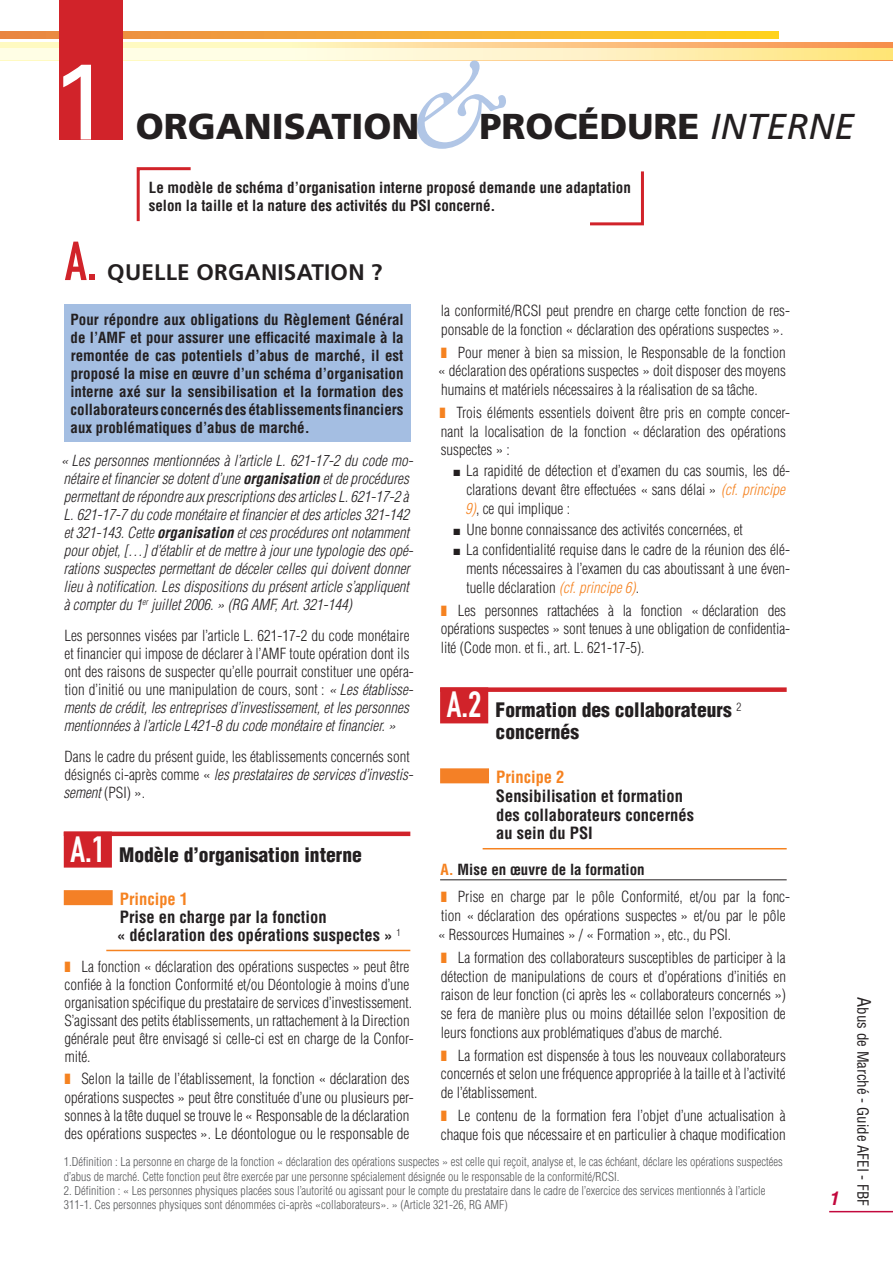
<style>
.page{position:relative;width:893px;height:1263px;background:#fff}
.page>*{position:absolute;margin:0;border:0;box-sizing:border-box;transform-origin:0 0}
.t1{font:italic 114px "Adobe Garamond Pro";color:#b1c6e6}
.t2{font:54px "DIN Engschrift Alternate";color:#d1232a}
.t3{font:900 36px "Frutiger";color:#231f20}
.t4{font:700 22.5px "Frutiger";letter-spacing:.01em;color:#231f20}
.t5{font:900 condensed 19.5px/21.8px "Helvetica";color:#231f20}
.t6{font:700 condensed 16.5px/18.8px "Helvetica";color:#231f20}
.t7{font:700 condensed 16.5px "Helvetica";color:#f58220}
.t8{font:300 condensed 15px/18.8px "Helvetica";color:#231f20}
.t9{font:italic 300 condensed 15px/18px "Helvetica";color:#231f20}
.t10{font:700 condensed 15px/18px "Helvetica";color:#231f20;text-align:justify}
.t11{font:condensed 15px "Helvetica";color:#231f20}
.t12{font:300 condensed 12px/14.4px "Helvetica";color:#57585a}
.t13{font:9px "Zapf Dingbats ITC";color:#231f20}
.s1{font-family:"Univers";font-weight:400;font-size:15px;color:#fff}
.s2{font-family:"Univers";font-weight:400;font-size:108px;color:#fff}
.s3{font-weight:400;font-style:italic}
.s4{font-weight:700}
.s5{font-style:italic}
.s6{font-family:"DIN Engschrift";font-weight:400;font-stretch:normal;font-size:36px;color:#fff}
.s7{font-style:italic;color:#f58220}
.s8{font-weight:700;color:#f58220}
.s9{font-size:18px}
</style>
<div class="page">
<hr style="left:829px;top:1211px;width:64px;height:1px;background:#c2083d">
<div style="left:64px;top:831px;width:48px;height:36px;background:#d1232a"></div>
<div style="left:64px;top:831px;width:346px;height:5px;background:#d1232a"></div>
<div style="left:64px;top:890px;width:49px;height:15px;background:#f48026"></div>
<hr style="left:106px;top:950px;width:304px;height:1px;background:#f58220">
<div style="left:64px;top:304px;width:346px;height:137px;background:#a4bee2"></div>
<div style="left:440px;top:687px;width:347px;height:5px;background:#d1232a"></div>
<div style="left:440px;top:687px;width:48px;height:36px;background:#d1232a"></div>
<div style="left:440px;top:768px;width:49px;height:15px;background:#f48026"></div>
<hr style="left:483px;top:848px;width:304px;height:1px;background:#f58220">
<hr style="left:440px;top:879px;width:347px;height:1px;background:#231f20">
<svg style="left:0;top:43px;width:893px;height:18px;background:#fee8b4"></svg>
<svg style="left:0;top:32px;width:778px;height:6px;background:#f5ad35"></svg>
<div style="left:60px;top:0;width:63px;height:139px;background:#d1232a"></div>
<svg style="left:590px;top:171px;width:54px;height:55px"></svg>
<svg style="left:136px;top:167px;width:55px;height:55px"></svg>
<h1 class="t1" style="left:408px;top:43px;width:89px">&amp;</h1>
<p class="t10" style="left:149px;top:179px;width:484px">Le modèle de schéma d’organisation interne proposé demande une adaptation selon la taille et la nature des activités du PSI concerné.</p>
<h3 class="t3" style="left:39px;top:105px;width:382px"><span class="s1">•</span> <span class="s2">1</span> ORGANISATION</h3>
<h3 class="t3" style="left:479px;top:105px;width:377px">PROCÉDURE <span class="s3">INTERNE</span></h3>
<h2 class="t2" style="left:65px;top:229px;width:34px">A.</h2>
<h3 class="t4" style="left:107px;top:259px;width:277px">QUELLE ORGANISATION ?</h3>
<p class="t10" style="left:70px;top:310px;width:335px">Pour répondre aux obligations du Règlement Général de l’AMF et pour assurer une efficacité maximale à la remontée de cas potentiels d’abus de marché, il est proposé la mise en œuvre d’un schéma d’organisation interne axé sur la sensibilisation et la formation des collaborateurs concernés des établissements financiers aux problématiques d’abus de marché.</p>
<p class="t9" style="left:61px;top:451px;width:354px">« Les personnes mentionnées à l’article L. 621-17-2 du code mo&shy;nétaire et financier se dotent d’une <span class="s4">organisation</span> et de procédures permettant de répondre aux prescriptions des articles L. 621-17-2 à L. 621-17-7 du code monétaire et financier et des articles 321-142 et 321-143. Cette <span class="s4">organisation</span> et ces procédures ont notamment pour objet, […] d’établir et de mettre à jour une typologie des opé&shy;rations suspectes permettant de déceler celles qui doivent donner lieu à notification. Les dispositions du présent article s’appliquent à compter du 1<sup>er</sup> juillet 2006. » (RG AMF, Art. 321-144)</p>
<p class="t8" style="left:64px;top:626px;width:352px;line-height:18px">Les personnes visées par l’article L. 621-17-2 du code monétaire et financier qui impose de déclarer à l’AMF toute opération dont ils ont des raisons de suspecter qu’elle pourrait constituer une opéra&shy;tion d’initié ou une manipulation de cours, sont : <span class="s5">« Les établisse&shy;ments de crédit, les entreprises d’investissement, et les personnes mentionnées à l’article L421-8 du code monétaire et financier. »</span></p>
<p class="t8" style="left:63px;top:747px;width:351px;line-height:18px">Dans le cadre du présent guide, les établissements concernés sont désignés ci-après comme « <span class="s5">les prestataires de services d’investis&shy;sement</span> (PSI) ».</p>
<h3 class="t5" style="left:70px;top:843px;width:293px"><span class="s6">A.1</span> Modèle d’organisation interne</h3>
<p class="t7" style="left:120px;top:889px;width:70px">Principe 1</p>
<p class="t6" style="left:117px;top:908px;width:285px;line-height:18px">Prise en charge par la fonction<br>« déclaration des opérations suspectes » <sup>1</sup></p>
<p class="t8" style="left:64px;top:957px;width:351px;line-height:18px;text-indent:17px">La fonction « déclaration des opérations suspectes » peut être confiée à la fonction Conformité et/ou Déontologie à moins d’une organisation spécifique du prestataire de services d’investissement.<br>S’agissant des petits établissements, un rattachement à la Direction générale peut être envisagé si celle-ci est en charge de la Confor&shy;mité.</p>
<p class="t8" style="left:64px;top:1070px;width:351px;line-height:18px;text-indent:17px">Selon la taille de l’établissement, la fonction « déclaration des opérations suspectes » peut être constituée d’une ou plusieurs per&shy;sonnes à la tête duquel se trouve le « Responsable de la déclaration des opérations suspectes ». Le déontologue ou le responsable de</p>
<p class="t8" style="left:441px;top:301px;width:351px">la conformité/RCSI peut prendre en charge cette fonction de res&shy;ponsable de la fonction « déclaration des opérations suspectes ».</p>
<p class="t8" style="left:438px;top:343px;width:349px;text-align:justify;text-indent:20px">Pour mener à bien sa mission, le Responsable de la fonction « déclaration des opérations suspectes » doit disposer des moyens humains et matériels nécessaires à la réalisation de sa tâche.</p>
<p class="t8" style="left:441px;top:403px;width:351px;text-indent:16px">Trois éléments essentiels doivent être pris en compte concer&shy;nant la localisation de la fonction « déclaration des opérations suspectes » :</p>
<p class="t8" style="left:465px;top:461px;width:326px">La rapidité de détection et d’examen du cas soumis, les dé&shy;clarations devant être effectuées « sans délai » <span class="s7">(cf. principe<br>9)</span>, ce qui implique :</p>
<p class="t8" style="left:466px;top:519px;width:325px;line-height:20.9px">Une bonne connaissance des activités concernées, et<br>La confidentialité requise dans le cadre de la réunion des élé-</p>
<p class="t8" style="left:467px;top:559px;width:325px">ments nécessaires à l’examen du cas aboutissant à une éven&shy;tuelle déclaration <span class="s7">(cf. principe 6)</span>.</p>
<p class="t8" style="left:441px;top:601px;width:351px;text-indent:17px">Les personnes rattachées à la fonction « déclaration des opérations suspectes » sont tenues à une obligation de confidentia&shy;lité (Code mon. et fi., art. L. 621-17-5).</p>
<h3 class="t5" style="left:496px;top:699px;width:248px;text-indent:-49px"><span class="s6">A.2</span> Formation des collaborateurs <sup>2 </sup>concernés</h3>
<p class="t7" style="left:496px;top:767px;width:70px">Principe 2</p>
<p class="t6" style="left:496px;top:786px;width:200px">Sensibilisation et formation des collaborateurs concernés au sein du PSI</p>
<p class="t8" style="left:458px;top:856px;width:334px;line-height:27.2px;text-indent:-17px"><span class="s8">A.</span> <span class="s4">Mise en œuvre de la formation<br></span>Prise en charge par le pôle Conformité, et/ou par la fonc-</p>
<p class="t8" style="left:438px;top:906px;width:349px">tion « déclaration des opérations suspectes » et/ou par le pôle « Ressources Humaines » / « Formation », etc., du PSI.</p>
<p class="t8" style="left:441px;top:948px;width:347px;text-align:justify;text-indent:17px">La formation des collaborateurs susceptibles de participer à la détection de manipulations de cours et d’opérations d’initiés en raison de leur fonction (ci après les « collaborateurs concernés ») se fera de manière plus ou moins détaillée selon l’exposition de leurs fonctions aux problématiques d’abus de marché.</p>
<p class="t8" style="left:441px;top:1046px;width:347px;text-align:justify;text-indent:17px">La formation est dispensée à tous les nouveaux collaborateurs concernés et selon une fréquence appropriée à la taille et à l’activité de l’établissement.</p>
<p class="t8" style="left:441px;top:1106px;width:346px;text-align:right">Le contenu de la formation fera l’objet d’une actualisation à chaque fois que nécessaire et en particulier à chaque modification</p>
<p class="t13" style="left:454px;top:469px;width:8px">■</p>
<p class="t13" style="left:454px;top:527px;width:8px">■</p>
<p class="t13" style="left:454px;top:548px;width:8px">■</p>
<p class="t12" style="left:64px;top:1154px;width:721px">1.Définition : La personne en charge de la fonction « déclaration des opérations suspectes » est celle qui reçoit, analyse et, le cas échéant, déclare les opérations suspectées d’abus de marché. Cette fonction peut être exercée par une personne spécialement désignée ou le responsable de la conformité/RCSI.</p>
<p class="t12" style="left:64px;top:1183px;width:703px">2. Définition : « Les personnes physiques placées sous l’autorité ou agissant pour le compte du prestataire dans le cadre de l’exercice des services mentionnés à l’article<br>311-1. Ces personnes physiques sont dénommées ci-après «collaborateurs». » (Article 321-26, RG AMF)</p>
<p class="t11" style="left:872px;top:997px;width:210px;rotate:90deg"><span class="s9">A</span>bus de Marché - Guide AFEI - FBF</p>
</div>
